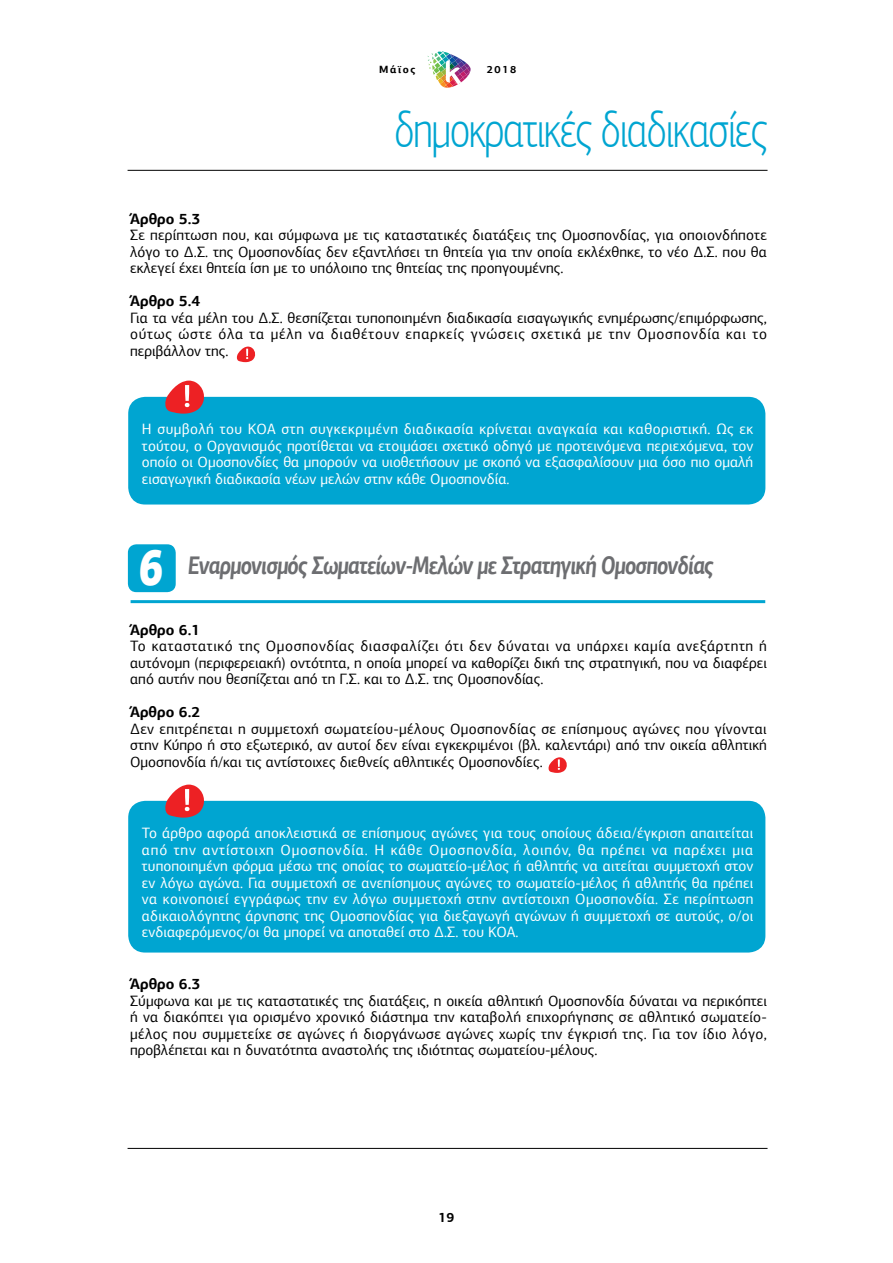
<style>
.page{position:relative;width:893px;height:1263px;background:#fff}
.page>*{position:absolute;margin:0;border:0;box-sizing:border-box;transform-origin:0 0}
.t1{font:300 51px "PF Agora Sans Pro";letter-spacing:-.04em;color:#00a5d1;scale:.8 1}
.t2{font:italic 700 25.5px "PF Agora Sans Pro";letter-spacing:-.04em;color:#6d6e71;scale:.8 1}
.t3{font:15px/16.5px "PF Agora Sans Pro";color:#000;text-align:justify}
.t4{font:15px/16.5px "PF Agora Sans Pro";color:#fff;text-align:justify}
.t5{font:700 15px "PF Agora Sans Pro";color:#000}
.t6{font:700 13.5px "PF Agora Sans Pro";color:#000}
.t7{font:700 10.5px "PF Agora Sans Pro";letter-spacing:.15em;color:#000}
.s1{font-weight:900;font-size:52.5px;color:#fff}
</style>
<div class="page">
<hr style="left:128px;top:170px;width:639px;height:1px;background:#000">
<hr style="left:128px;top:1148px;width:639px;height:1px;background:#000">
<svg style="left:428px;top:51px;width:43px;height:37px"></svg>
<div style="left:128px;top:397px;width:637px;height:107px;background:#00a5d1;border-radius:17px"></div>
<svg style="left:236px;top:347px;width:20px;height:15px"></svg>
<svg style="left:164px;top:381px;width:42px;height:33px"></svg>
<div style="left:128px;top:801px;width:637px;height:151px;background:#00a5d1;border-radius:17px"></div>
<svg style="left:548px;top:757px;width:19px;height:16px"></svg>
<svg style="left:164px;top:784px;width:42px;height:34px"></svg>
<hr style="left:131px;top:600px;width:634px;height:3px;background:#00a5d1">
<div style="left:128px;top:544px;width:48px;height:48px;background:#00a5d1;border-radius:9px"></div>
<p class="t7" style="left:379px;top:63px;width:38px">Μάϊος</p>
<p class="t7" style="left:487px;top:63px;width:31px">2018</p>
<h1 class="t1" style="left:394px;top:100px;width:469px">δημοκρατικές διαδικασίες</h1>
<p class="t5" style="left:130px;top:209px;width:72px">Άρθρο 5.3</p>
<p class="t3" style="left:130px;top:227px;width:638px">Σε περίπτωση που, και σύμφωνα με τις καταστατικές διατάξεις της Ομοσπονδίας, για οποιονδήποτε λόγο το Δ.Σ. της Ομοσπονδίας δεν εξαντλήσει τη θητεία για την οποία εκλέχθηκε, το νέο Δ.Σ. που θα εκλεγεί έχει θητεία ίση με το υπόλοιπο της θητείας της προηγουμένης.</p>
<p class="t5" style="left:130px;top:292px;width:72px">Άρθρο 5.4</p>
<p class="t3" style="left:130px;top:310px;width:638px">Για τα νέα μέλη του Δ.Σ. θεσπίζεται τυποποιημένη διαδικασία εισαγωγικής ενημέρωσης/επιμόρφωσης, ούτως ώστε όλα τα μέλη να διαθέτουν επαρκείς γνώσεις σχετικά με την Ομοσπονδία και το περιβάλλον της.</p>
<p class="t4" style="left:142px;top:421px;width:613px">Η συμβολή του ΚΟΑ στη συγκεκριμένη διαδικασία κρίνεται αναγκαία και καθοριστική. Ως εκ τούτου, ο Οργανισμός προτίθεται να ετοιμάσει σχετικό οδηγό με προτεινόμενα περιεχόμενα, τον οποίο οι Ομοσπονδίες θα μπορούν να υιοθετήσουν με σκοπό να εξασφαλίσουν μια όσο πιο ομαλή εισαγωγική διαδικασία νέων μελών στην κάθε Ομοσπονδία.</p>
<h2 class="t2" style="left:139px;top:549px;width:721px"><span class="s1">6</span> Εναρμονισμός Σωματείων-Μελών με Στρατηγική Ομοσπονδίας</h2>
<p class="t5" style="left:130px;top:620px;width:72px">Άρθρο 6.1</p>
<p class="t3" style="left:130px;top:638px;width:638px">Το καταστατικό της Ομοσπονδίας διασφαλίζει ότι δεν δύναται να υπάρχει καμία ανεξάρτητη ή αυτόνομη (περιφερειακή) οντότητα, η οποία μπορεί να καθορίζει δική της στρατηγική, που να διαφέρει από αυτήν που θεσπίζεται από τη Γ.Σ. και το Δ.Σ. της Ομοσπονδίας.</p>
<p class="t5" style="left:130px;top:703px;width:72px">Άρθρο 6.2</p>
<p class="t3" style="left:130px;top:720px;width:638px">Δεν επιτρέπεται η συμμετοχή σωματείου-μέλους Ομοσπονδίας σε επίσημους αγώνες που γίνονται στην Κύπρο ή στο εξωτερικό, αν αυτοί δεν είναι εγκεκριμένοι (βλ. καλεντάρι) από την οικεία αθλητική Ομοσπονδία ή/και τις αντίστοιχες διεθνείς αθλητικές Ομοσπονδίες.</p>
<p class="t4" style="left:142px;top:825px;width:613px">Το άρθρο αφορά αποκλειστικά σε επίσημους αγώνες για τους οποίους άδεια/έγκριση απαιτείται από την αντίστοιχη Ομοσπονδία. Η κάθε Ομοσπονδία, λοιπόν, θα πρέπει να παρέχει μια τυποποιημένη φόρμα μέσω της οποίας το σωματείο-μέλος ή αθλητής να αιτείται συμμετοχή στον εν λόγω αγώνα. Για συμμετοχή σε ανεπίσημους αγώνες το σωματείο-μέλος ή αθλητής θα πρέπει να κοινοποιεί εγγράφως την εν λόγω συμμετοχή στην αντίστοιχη Ομοσπονδία. Σε περίπτωση αδικαιολόγητης άρνησης της Ομοσπονδίας για διεξαγωγή αγώνων ή συμμετοχή σε αυτούς, ο/οι ενδιαφερόμενος/οι θα μπορεί να αποταθεί στο Δ.Σ. του ΚΟΑ.</p>
<p class="t5" style="left:130px;top:975px;width:72px">Άρθρο 6.3</p>
<p class="t3" style="left:130px;top:992px;width:638px">Σύμφωνα και με τις καταστατικές της διατάξεις, η οικεία αθλητική Ομοσπονδία δύναται να περικόπτει ή να διακόπτει για ορισμένο χρονικό διάστημα την καταβολή επιχορήγησης σε αθλητικό σωματείο&shy;μέλος που συμμετείχε σε αγώνες ή διοργάνωσε αγώνες χωρίς την έγκρισή της. Για τον ίδιο λόγο, προβλέπεται και η δυνατότητα αναστολής της ιδιότητας σωματείου-μέλους.</p>
<p class="t6" style="left:438px;top:1209px;width:17px">19</p>
</div>
